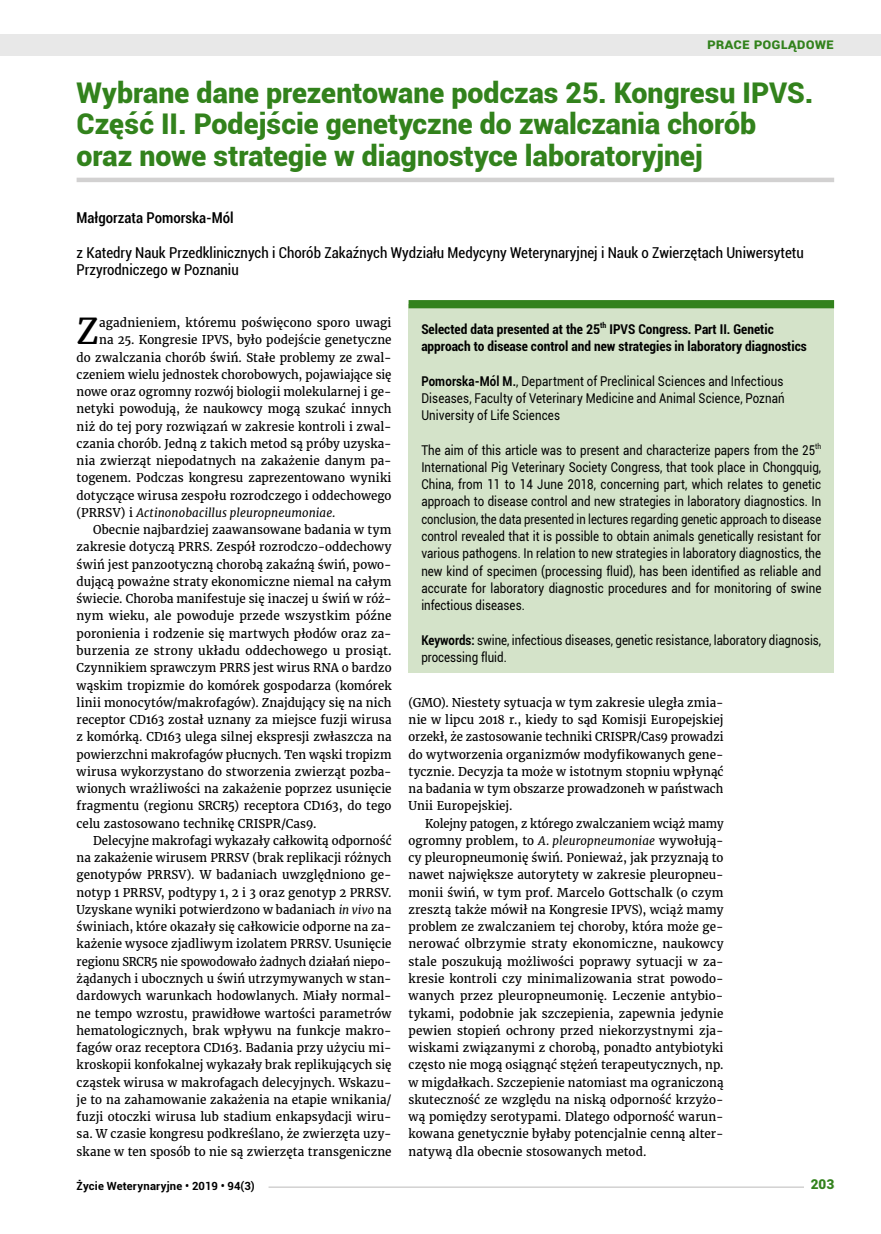
<style>
.page{position:relative;width:881px;height:1234px;background:#fff}
.page>*{position:absolute;margin:0;border:0;box-sizing:border-box;transform-origin:0 0}
.t1{font:35.25px "Merriweather";color:#000}
.t2{font:900 28.5px/31.5px "Roboto";color:#32821c}
.t3{font:condensed 15px/17.2px "Roboto";color:#000}
.t4{font:500 condensed 15px "Roboto";color:#000}
.t5{font:700 15px "Roboto";color:#32821c}
.t6{font:13.5px/17.2px "Roboto";letter-spacing:.005em;color:#000;text-align:justify;scale:.85 1}
.t7{font:700 condensed 13.5px/17.2px "Roboto";color:#000}
.t8{font:900 13.5px "Roboto";color:#32821c}
.t9{font:12px/17.2px "Merriweather";letter-spacing:.01em;color:#000;text-align:justify}
.t10{font:12px/17.2px "Merriweather";letter-spacing:.01em;color:#000;text-align:justify;scale:.94 1}
.t11{font:12px "Merriweather";letter-spacing:.01em;color:#000;scale:.96 1}
.t12{font:12px "Merriweather";letter-spacing:.01em;color:#000;scale:.95 1}
.t13{font:italic 12px "Merriweather";letter-spacing:.005em;color:#000}
.t14{font:700 11.25px "Roboto";letter-spacing:.02em;color:#000}
.s1{font-style:normal}
.s2{font-style:italic}
.s3{font-weight:700}
</style>
<div class="page">
<hr style="left:77px;top:178px;width:756px;height:4px;background:#d2d1d1">
<div style="left:408px;top:304px;width:425px;height:368px;background:#d4e3c9"></div>
<div style="left:408px;top:300px;width:425px;height:8px;background:#32821c"></div>
<div style="left:0;top:35px;width:880px;height:21px;background:#e8e8e8"></div>
<hr style="left:268px;top:1186px;width:565px;height:1px;background:#d2d1d1">
<div style="left:804px;top:1178px;width:29px;height:15px;background:#fff"></div>
<p class="t5" style="left:707px;top:33px;width:128px">Prace poglądowe</p>
<h2 class="t2" style="left:77px;top:75px;width:738px">Wybrane dane prezentowane podczas 25. Kongresu IPVS.<br>Część II. Podejście genetyczne do zwalczania chorób oraz nowe strategie w diagnostyce laboratoryjnej</h2>
<p class="t4" style="left:77px;top:207px;width:158px">Małgorzata Pomorska-Mól</p>
<p class="t3" style="left:77px;top:243px;width:728px">z Katedry Nauk Przedklinicznych i Chorób Zakaźnych Wydziału Medycyny Weterynaryjnej i Nauk o Zwierzętach Uniwersytetu<br>Przyrodniczego w Poznaniu</p>
<h1 class="t1" style="left:77px;top:309px;width:24px">Z</h1>
<p class="t9" style="left:99px;top:314px;width:294px">agadnieniem, któremu poświęcono sporo uwagi</p>
<p class="t9" style="left:99px;top:331px;width:294px">na 25. Kongresie IPVS, było podejście genetyczne</p>
<p class="t9" style="left:77px;top:348px;width:316px">do zwalczania chorób świń. Stałe problemy ze zwal-</p>
<p class="t11" style="left:77px;top:367px;width:329px">czeniem wielu jednostek chorobowych, pojawiające się</p>
<p class="t11" style="left:77px;top:384px;width:329px">nowe oraz ogromny rozwój biologii molekularnej i ge-</p>
<p class="t9" style="left:77px;top:400px;width:316px">netyki powodują, że naukowcy mogą szukać innych</p>
<p class="t9" style="left:77px;top:417px;width:316px">niż do tej pory rozwiązań w zakresie kontroli i zwal-</p>
<p class="t9" style="left:77px;top:435px;width:316px">czania chorób. Jedną z takich metod są próby uzyska-</p>
<p class="t9" style="left:77px;top:452px;width:316px">nia zwierząt niepodatnych na zakażenie danym pa-</p>
<p class="t9" style="left:77px;top:469px;width:316px">togenem. Podczas kongresu zaprezentowano wyniki</p>
<p class="t9" style="left:77px;top:486px;width:316px">dotyczące wirusa zespołu rozrodczego i oddechowego</p>
<p class="t13" style="left:77px;top:505px;width:260px"><span class="s1">(PRRSV) i</span> Actinonobacillus pleuropneumoniae.</p>
<p class="t9" style="left:93px;top:521px;width:300px">Obecnie najbardziej zaawansowane badania w tym</p>
<p class="t9" style="left:77px;top:538px;width:316px">zakresie dotyczą PRRS. Zespół rozrodczo-oddechowy</p>
<p class="t9" style="left:77px;top:555px;width:316px">świń jest panzootyczną chorobą zakaźną świń, powo-</p>
<p class="t9" style="left:77px;top:573px;width:316px">dującą poważne straty ekonomiczne niemal na całym</p>
<p class="t11" style="left:77px;top:591px;width:329px">świecie. Choroba manifestuje się inaczej u świń w róż-</p>
<p class="t9" style="left:77px;top:607px;width:316px">nym wieku, ale powoduje przede wszystkim późne</p>
<p class="t9" style="left:77px;top:624px;width:316px">poronienia i rodzenie się martwych płodów oraz za-</p>
<p class="t9" style="left:77px;top:642px;width:316px">burzenia ze strony układu oddechowego u prosiąt.</p>
<p class="t11" style="left:77px;top:660px;width:329px">Czynnikiem sprawczym PRRS jest wirus RNA o bardzo</p>
<p class="t9" style="left:77px;top:676px;width:316px">wąskim tropizmie do komórek gospodarza (komórek</p>
<p class="t9" style="left:77px;top:693px;width:316px">linii monocytów/makrofagów). Znajdujący się na nich</p>
<p class="t9" style="left:77px;top:711px;width:316px">receptor CD163 został uznany za miejsce fuzji wirusa</p>
<p class="t9" style="left:77px;top:728px;width:316px">z komórką. CD163 ulega silnej ekspresji zwłaszcza na</p>
<p class="t12" style="left:77px;top:746px;width:333px">powierzchni makrofagów płucnych. Ten wąski tropizm</p>
<p class="t9" style="left:77px;top:762px;width:316px">wirusa wykorzystano do stworzenia zwierząt pozba-</p>
<p class="t9" style="left:77px;top:780px;width:316px">wionych wrażliwości na zakażenie poprzez usunięcie</p>
<p class="t9" style="left:77px;top:797px;width:316px">fragmentu (regionu SRCR5) receptora CD163, do tego</p>
<p class="t9" style="left:77px;top:814px;width:241px">celu zastosowano technikę CRISPR/Cas9.</p>
<p class="t11" style="left:93px;top:832px;width:312px">Delecyjne makrofagi wykazały całkowitą odporność</p>
<p class="t9" style="left:77px;top:849px;width:316px">na zakażenie wirusem PRRSV (brak replikacji różnych</p>
<p class="t9" style="left:77px;top:866px;width:316px">genotypów PRRSV). W badaniach uwzględniono ge-</p>
<p class="t9" style="left:77px;top:883px;width:316px">notyp 1 PRRSV, podtypy 1, 2 i 3 oraz genotyp 2 PRRSV.</p>
<p class="t11" style="left:77px;top:901px;width:329px">Uzyskane wyniki potwierdzono w badaniach <span class="s2">in vivo</span> na</p>
<p class="t9" style="left:77px;top:918px;width:316px">świniach, które okazały się całkowicie odporne na za-</p>
<p class="t9" style="left:77px;top:935px;width:316px">każenie wysoce zjadliwym izolatem PRRSV. Usunięcie</p>
<p class="t10" style="left:77px;top:952px;width:336px">regionu SRCR5 nie spowodowało żadnych działań niepo-</p>
<p class="t11" style="left:77px;top:970px;width:329px">żądanych i ubocznych u świń utrzymywanych w stan-</p>
<p class="t9" style="left:77px;top:987px;width:316px">dardowych warunkach hodowlanych. Miały normal-</p>
<p class="t9" style="left:77px;top:1004px;width:316px">ne tempo wzrostu, prawidłowe wartości parametrów</p>
<p class="t9" style="left:77px;top:1021px;width:316px">hematologicznych, brak wpływu na funkcje makro-</p>
<p class="t9" style="left:77px;top:1038px;width:316px">fagów oraz receptora CD163. Badania przy użyciu mi-</p>
<p class="t11" style="left:77px;top:1057px;width:329px">kroskopii konfokalnej wykazały brak replikujących się</p>
<p class="t9" style="left:77px;top:1073px;width:316px">cząstek wirusa w makrofagach delecyjnych. Wskazu-</p>
<p class="t9" style="left:77px;top:1090px;width:316px">je to na zahamowanie zakażenia na etapie wnikania/</p>
<p class="t9" style="left:77px;top:1107px;width:316px">fuzji otoczki wirusa lub stadium enkapsydacji wiru-</p>
<p class="t9" style="left:77px;top:1125px;width:316px">sa. W czasie kongresu podkreślano, że zwierzęta uzy-</p>
<p class="t9" style="left:77px;top:1142px;width:316px">skane w ten sposób to nie są zwierzęta transgeniczne</p>
<p class="t7" style="left:421px;top:320px;width:387px">Selected data presented at the 25<sup>th</sup> IPVS Congress. Part II. Genetic approach to disease control and new strategies in laboratory diagnostics</p>
<p class="t6" style="left:421px;top:371px;width:429px"><span class="s3">Pomorska-Mól M.</span>, Department of Preclinical Sciences and Infectious Diseases, Faculty of Veterinary Medicine and Animal Science, Poznań University of Life Sciences</p>
<p class="t6" style="left:421px;top:440px;width:472px">The aim of this article was to present and characterize papers from the 25<sup>th </sup>International Pig Veterinary Society Congress, that took place in Chongquig, China, from 11 to 14 June 2018, concerning part, which relates to genetic approach to disease control and new strategies in laboratory diagnostics. In conclusion, the data presented in lectures regarding genetic approach to disease control revealed that it is possible to obtain animals genetically resistant for various pathogens. In relation to new strategies in laboratory diagnostics, the new kind of specimen (processing fluid), has been identified as reliable and accurate for laboratory diagnostic procedures and for monitoring of swine infectious diseases.</p>
<p class="t6" style="left:421px;top:630px;width:471px"><span class="s3">Keywords:</span> swine, infectious diseases, genetic resistance, laboratory diagnosis, processing fluid.</p>
<p class="t9" style="left:408px;top:693px;width:316px">(GMO). Niestety sytuacja w tym zakresie uległa zmia&shy;nie w lipcu 2018 r., kiedy to sąd Komisji Europejskiej orzekł, że zastosowanie techniki CRISPR/Cas9 prowadzi do wytworzenia organizmów modyfikowanych gene&shy;tycznie. Decyzja ta może w istotnym stopniu wpłynąć na badania w tym obszarze prowadzoneh w państwach Unii Europejskiej.</p>
<p class="t10" style="left:408px;top:814px;width:336px;text-indent:16px">Kolejny patogen, z którego zwalczaniem wciąż mamy ogromny problem, to <span class="s2">A. pleuropneumoniae</span> wywołują&shy;cy pleuropneumonię świń. Ponieważ, jak przyznają to nawet największe autorytety w zakresie pleuropneu&shy;monii świń, w tym prof. Marcelo Gottschalk (o czym zresztą także mówił na Kongresie IPVS), wciąż mamy problem ze zwalczaniem tej choroby, która może ge&shy;nerować olbrzymie straty ekonomiczne, naukowcy stale poszukują możliwości poprawy sytuacji w za&shy;kresie kontroli czy minimalizowania strat powodo&shy;wanych przez pleuropneumonię. Leczenie antybio&shy;tykami, podobnie jak szczepienia, zapewnia jedynie pewien stopień ochrony przed niekorzystnymi zja&shy;wiskami związanymi z chorobą, ponadto antybiotyki często nie mogą osiągnąć stężeń terapeutycznych, np. w migdałkach. Szczepienie natomiast ma ograniczoną skuteczność ze względu na niską odporność krzyżo&shy;wą pomiędzy serotypami. Dlatego odporność warun&shy;kowana genetycznie byłaby potencjalnie cenną alter&shy;natywą dla obecnie stosowanych metod.</p>
<p class="t14" style="left:77px;top:1177px;width:180px">Życie Weterynaryjne • 2019 • 94(3)</p>
<p class="t8" style="left:810px;top:1174px;width:25px">203</p>
</div>
